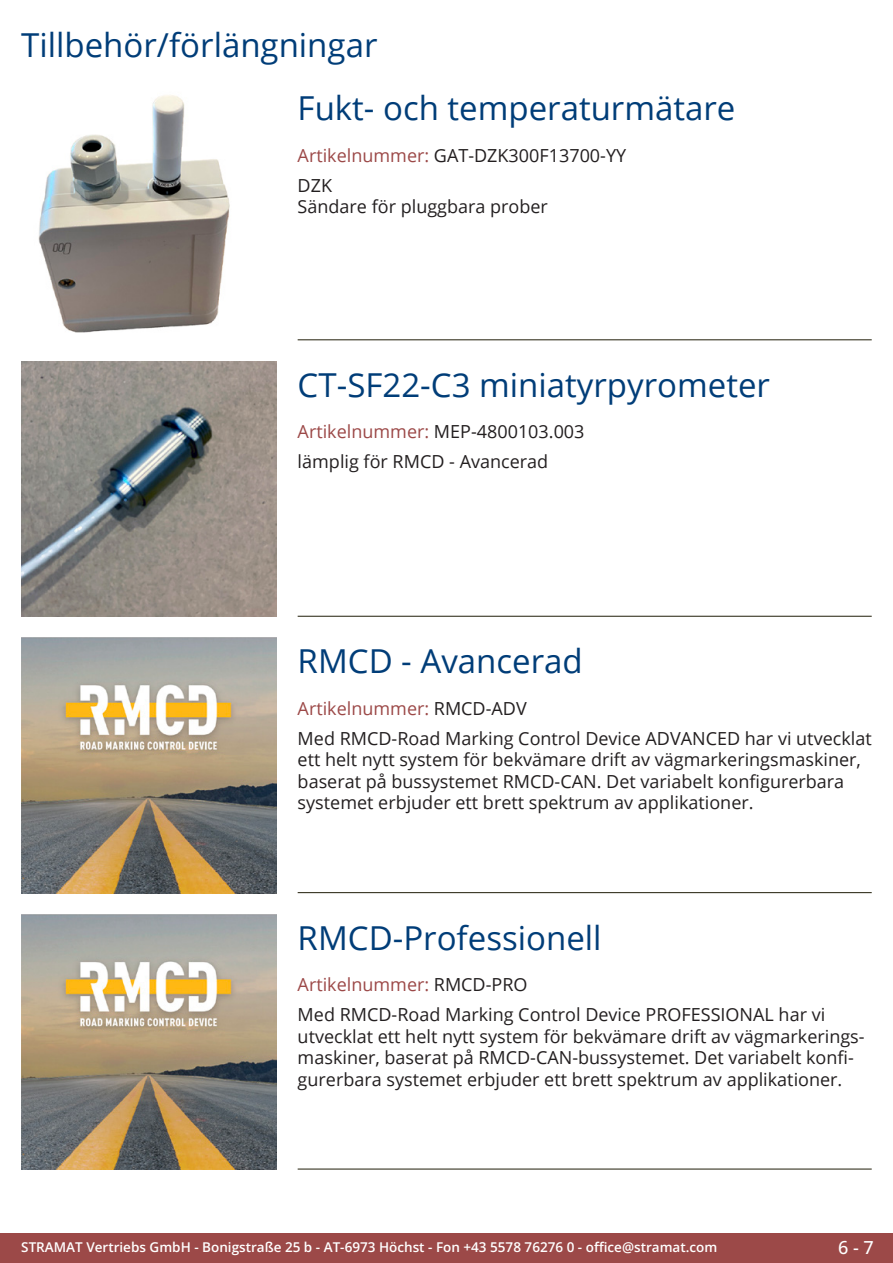
<style>
.page{position:relative;width:893px;height:1263px;background:#fff}
.page>*{position:absolute;margin:0;border:0;box-sizing:border-box;transform-origin:0 0}
.Produkttitel{font:33px "Open Sans";color:#003d78}
.RastTitel{font:33px "Open Sans";color:#003d78}
.Beschreibung_Text{font:18px/21.6px "Open Sans";color:#231f20}
.TechDaten_Überschrif{font:18px "Open Sans";color:#231f20}
.TechDaten_Überschrif-2{font:18px "Open Sans";color:#9c4948}
.t1{font:500 18px "Open Sans";color:#fff}
.t2{font:600 13.5px "Open Sans";color:#fff}
.s1{color:#9c4948}
.s2{color:#231f20}
</style>
<div class="page">
<div style="left:0;top:1233px;width:893px;height:30px;background:#9c4948"></div>
<hr style="left:298px;top:340px;width:574px;height:1px;background:#201d08">
<hr style="left:298px;top:616px;width:574px;height:1px;background:#201d08">
<hr style="left:298px;top:892px;width:574px;height:1px;background:#201d08">
<hr style="left:298px;top:1169px;width:574px;height:1px;background:#201d08">
<img style="left:38px;top:95px;width:192px;height:238px">
<img style="left:21px;top:361px;width:255px;height:256px">
<img style="left:21px;top:638px;width:255px;height:255px">
<img style="left:21px;top:914px;width:255px;height:255px">
<p class="RastTitel" style="left:21px;top:22px;width:358px">Tillbehör/förlängningar</p>
<p class="Produkttitel" style="left:298px;top:86px;width:439px">Fukt- och temperaturmätare</p>
<p class="TechDaten_Überschrif" style="left:298px;top:143px;width:330px"><span class="s1">Artikelnummer:</span> GAT-DZK300F13700-YY</p>
<p class="Beschreibung_Text" style="left:298px;top:174px;width:252px">DZK<br>Sändare för pluggbara prober</p>
<p class="Produkttitel" style="left:298px;top:362px;width:474px">CT-SF22-C3 miniatyrpyrometer</p>
<p class="TechDaten_Überschrif" style="left:298px;top:420px;width:288px"><span class="s1">Artikelnummer:</span> MEP-4800103.003</p>
<p class="Beschreibung_Text" style="left:298px;top:450px;width:252px">lämplig för RMCD - Avancerad</p>
<p class="Produkttitel" style="left:298px;top:638px;width:287px">RMCD - Avancerad</p>
<p class="TechDaten_Überschrif-2" style="left:298px;top:696px;width:231px">Artikelnummer: <span class="s2">RMCD-ADV</span></p>
<p class="Beschreibung_Text" style="left:298px;top:727px;width:576px">Med RMCD-Road Marking Control Device ADVANCED har vi utvecklat ett helt nytt system för bekvämare drift av vägmarkeringsmaskiner, baserat på bussystemet RMCD-CAN. Det variabelt konfigurerbara systemet erbjuder ett brett spektrum av applikationer.</p>
<p class="Produkttitel" style="left:298px;top:915px;width:305px">RMCD-Professionell</p>
<p class="TechDaten_Überschrif-2" style="left:298px;top:972px;width:231px">Artikelnummer: <span class="s2">RMCD-PRO</span></p>
<p class="Beschreibung_Text" style="left:298px;top:1003px;width:567px">Med RMCD-Road Marking Control Device PROFESSIONAL har vi utvecklat ett helt nytt system för bekvämare drift av vägmarkerings&shy;maskiner, baserat på RMCD-CAN-bussystemet. Det variabelt konfi&shy;gurerbara systemet erbjuder ett brett spektrum av applikationer.</p>
<p class="t2" style="left:21px;top:1238px;width:698px">STRAMAT Vertriebs GmbH - Bonigstraße 25 b - AT-6973 Höchst - Fon +43 5578 76276 0 - office@stramat.com</p>
<p class="t1" style="left:838px;top:1234px;width:37px">6 - 7</p>
</div>
